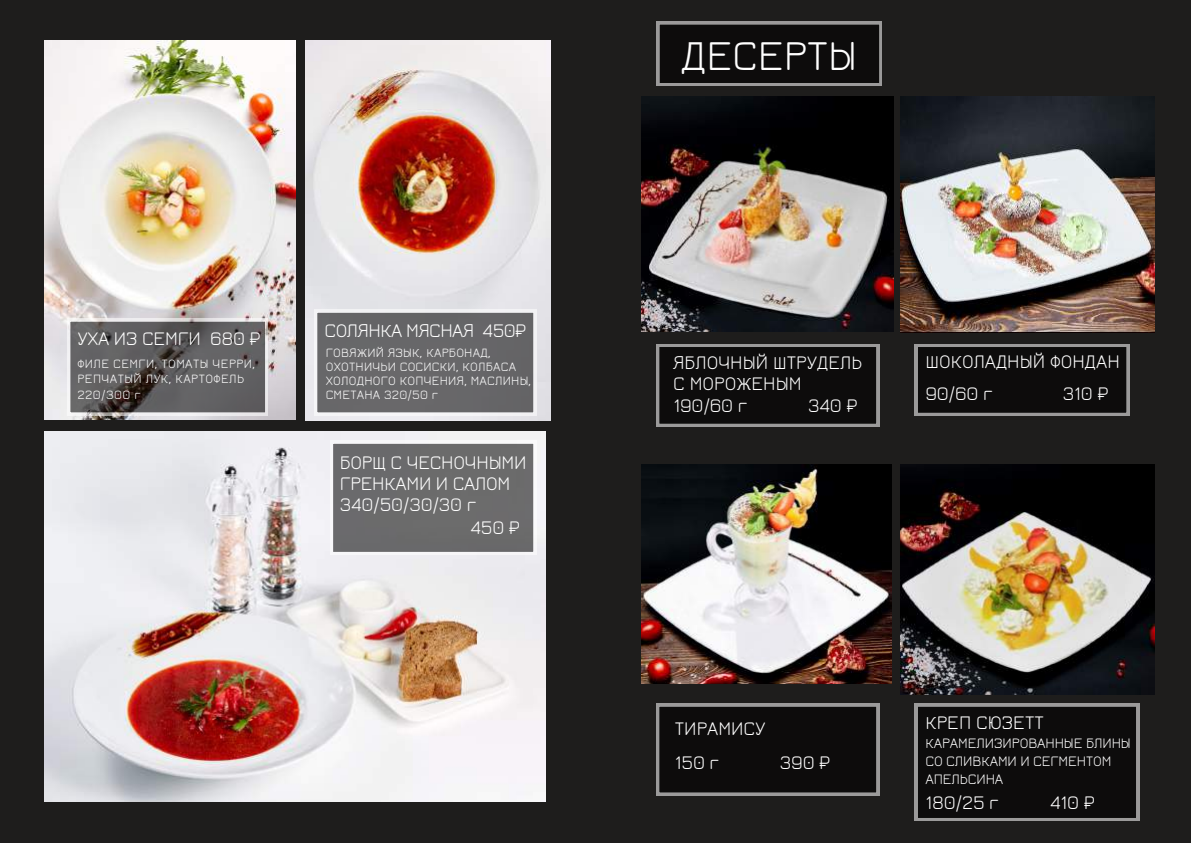
<style>
.page{position:relative;width:1191px;height:843px;background:#fff}
.page>*{position:absolute;margin:0;border:0;box-sizing:border-box;transform-origin:0 0}
.t1{font:43.3px "Jura";color:#fff}
.t2{font:19.6px/21px "Jura";letter-spacing:-.01em;color:#fff}
.t3{font:14.8px/18px "Jura";letter-spacing:-.005em;color:#fff}
.t4{font:13px/14.2px "Jura";letter-spacing:.015em;color:#fff}
</style>
<div class="page">
<div style="left:0;top:0;width:1190px;height:842px;background:#1e1d1c"></div>
<img style="left:44px;top:40px;width:251px;height:380px">
<img style="left:306px;top:381px;width:244px;height:39px">
<img style="left:306px;top:41px;width:244px;height:340px">
<svg style="left:314px;top:310px;width:222px;height:105px;background:#717173"></svg>
<svg style="left:67px;top:318px;width:201px;height:97px;background:#686667"></svg>
<img style="left:44px;top:431px;width:501px;height:370px">
<svg style="left:330px;top:440px;width:206px;height:114px;background:#757576"></svg>
<svg style="left:656px;top:344px;width:223px;height:82px;background:#191818"></svg>
<svg style="left:914px;top:344px;width:215px;height:71px;background:#1b1a1a"></svg>
<svg style="left:656px;top:703px;width:223px;height:92px;background:#1a1919"></svg>
<svg style="left:914px;top:703px;width:224px;height:117px;background:#171616"></svg>
<img style="left:641px;top:97px;width:252px;height:235px">
<img style="left:900px;top:97px;width:254px;height:235px">
<img style="left:641px;top:464px;width:250px;height:219px">
<img style="left:900px;top:464px;width:254px;height:230px">
<svg style="left:656px;top:22px;width:225px;height:64px;background:#1c1b1b"></svg>
<p class="t2" style="left:77px;top:327px;width:185px">УХА ИЗ СЕМГИ 680 ₽</p>
<p class="t4" style="left:77px;top:355px;width:179px;line-height:15.8px">ФИЛЕ СЕМГИ, ТОМАТЫ ЧЕРРИ,<br>РЕПЧАТЫЙ ЛУК, КАРТОФЕЛЬ<br>220/300 г</p>
<p class="t2" style="left:324px;top:319px;width:203px">СОЛЯНКА МЯСНАЯ 450₽</p>
<p class="t4" style="left:326px;top:344px;width:207px">ГОВЯЖИЙ ЯЗЫК, КАРБОНАД,<br>ОХОТНИЧЬИ СОСИСКИ, КОЛБАСА<br>ХОЛОДНОГО КОПЧЕНИЯ, МАСЛИНЫ,<br>СМЕТАНА 320/50 г</p>
<p class="t2" style="left:340px;top:451px;width:188px">БОРЩ С ЧЕСНОЧНЫМИ<br>ГРЕНКАМИ И САЛОМ<br>340/50/30/30 г</p>
<p class="t2" style="left:470px;top:516px;width:51px">450 ₽</p>
<h1 class="t1" style="left:681px;top:28px;width:177px">ДЕСЕРТЫ</h1>
<p class="t2" style="left:673px;top:351px;width:190px">ЯБЛОЧНЫЙ ШТРУДЕЛЬ<br>С МОРОЖЕНЫМ</p>
<p class="t2" style="left:673px;top:393px;width:75px">190/60 г</p>
<p class="t2" style="left:808px;top:393px;width:51px">340 ₽</p>
<p class="t2" style="left:925px;top:350px;width:196px">ШОКОЛАДНЫЙ ФОНДАН</p>
<p class="t2" style="left:925px;top:382px;width:68px">90/60 г</p>
<p class="t2" style="left:1062px;top:382px;width:47px">310 ₽</p>
<p class="t2" style="left:674px;top:716px;width:92px">ТИРАМИСУ</p>
<p class="t2" style="left:674px;top:750px;width:46px">150 г</p>
<p class="t2" style="left:779px;top:750px;width:52px">390 ₽</p>
<p class="t2" style="left:925px;top:710px;width:120px">КРЕП СЮЗЕТТ</p>
<p class="t3" style="left:925px;top:733px;width:207px">КАРАМЕЛИЗИРОВАННЫЕ БЛИНЫ<br>СО СЛИВКАМИ И СЕГМЕНТОМ<br>АПЕЛЬСИНА</p>
<p class="t2" style="left:925px;top:790px;width:75px">180/25 г</p>
<p class="t2" style="left:1049px;top:790px;width:46px">410 ₽</p>
</div>
